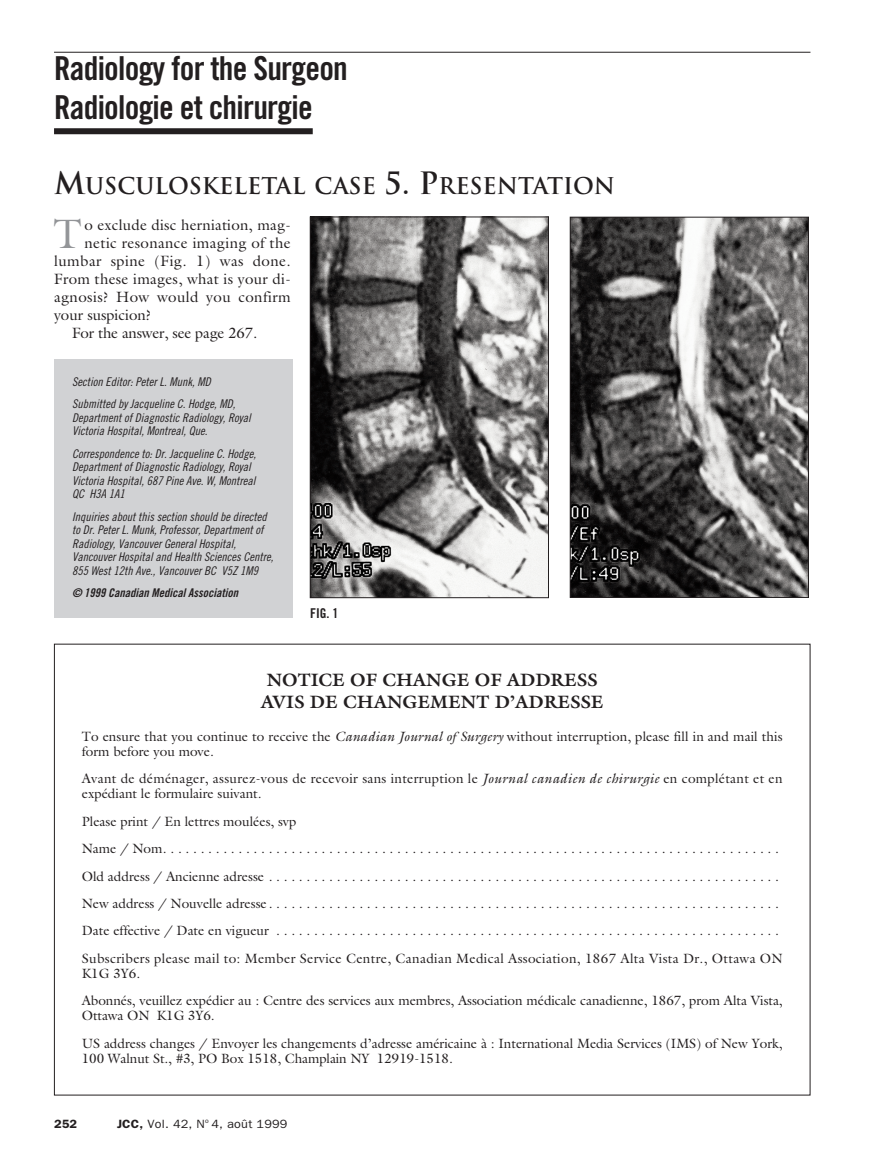
<style>
.page{position:relative;width:878px;height:1175px;background:#fff}
.page>*{position:absolute;margin:0;border:0;box-sizing:border-box;transform-origin:0 0}
.t1{font:41.4px "Galliard";color:#939598}
.t2{font:33px/39.6px "Trade Gothic Bold Cond Twenty";letter-spacing:-.02em;color:#231f20}
.t3{font:700 22.5px "Trajan";color:#231f20}
.t4{font:700 18px/21.6px "Galliard";color:#231f20;text-align:center}
.t5{font:15px "Galliard";letter-spacing:.02em;color:#231f20}
.t6{font:15px "Galliard";letter-spacing:-.01em;color:#231f20}
.t7{font:15px "Galliard";color:#231f20}
.t8{font:13.5px/27.5px "Galliard";color:#231f20}
.t9{font:13.5px/15px "Galliard";letter-spacing:.02em;color:#231f20}
.t10{font:13.5px "Trade Gothic Bold Cond Twenty";color:#231f20}
.t11{font:12px/13.5px "Trade Gothic Cond Eighteen Obl";color:#231f20}
.t12{font:12px "Trade Gothic Bold Cond Twenty Obl";color:#231f20}
.t13{font:12px "Franklin Gothic";letter-spacing:.02em;color:#231f20;scale:1.05 1}
.t14{font:600 12px "Franklin Gothic";color:#231f20;scale:1.05 1}
.s1{font-size:30px}
.s2{font-style:italic}
.s3{font-weight:600}
</style>
<div class="page">
<hr style="left:54px;top:52px;width:756px;height:1px;background:#231f20">
<div style="left:54px;top:128px;width:259px;height:6px;background:#231f20"></div>
<div style="left:54px;top:359px;width:239px;height:258px;background:#d1d2d4"></div>
<img style="left:312px;top:219px;width:234px;height:377px">
<div style="left:310px;top:217px;width:238px;height:381px;border:1px solid #231f20"></div>
<img style="left:572px;top:219px;width:234px;height:376px">
<div style="left:570px;top:217px;width:238px;height:380px;border:1px solid #231f20"></div>
<h2 class="t2" style="left:54px;top:51px;width:295px">Radiology for the Surgeon<br>Radiologie et chirurgie</h2>
<h3 class="t3" style="left:54px;top:173px;width:562px"><span class="s1">M</span>USCULOSKELETAL CASE <span class="s1">5. P</span>RESENTATION</h3>
<h1 class="t1" style="left:54px;top:209px;width:30px">T</h1>
<p class="t5" style="left:84px;top:216px;width:208px">o exclude disc herniation, mag-</p>
<p class="t5" style="left:84px;top:234px;width:208px">netic resonance imaging of the</p>
<p class="t5" style="left:54px;top:252px;width:238px">lumbar spine (Fig. 1) was done.</p>
<p class="t5" style="left:54px;top:270px;width:238px">From these images, what is your di-</p>
<p class="t5" style="left:54px;top:288px;width:238px">agnosis? How would you confirm</p>
<p class="t7" style="left:54px;top:306px;width:99px">your suspicion?</p>
<p class="t6" style="left:72px;top:324px;width:187px">For the answer, see page 267.</p>
<p class="t11" style="left:72px;top:371px;width:165px;line-height:22.5px">Section Editor: Peter L. Munk, MD<br>Submitted by Jacqueline C. Hodge, MD,</p>
<p class="t11" style="left:72px;top:412px;width:180px">Department of Diagnostic Radiology, Royal<br>Victoria Hospital, Montreal, Que.</p>
<p class="t11" style="left:72px;top:448px;width:185px">Correspondence to: Dr. Jacqueline C. Hodge, Department of Diagnostic Radiology, Royal Victoria Hospital, 687 Pine Ave. W, Montreal QC H3A 1A1</p>
<p class="t11" style="left:72px;top:511px;width:203px">Inquiries about this section should be directed to Dr. Peter L. Munk, Professor, Department of Radiology, Vancouver General Hospital, Vancouver Hospital and Health Sciences Centre, 855 West 12th Ave., Vancouver BC V5Z 1M9</p>
<p class="t12" style="left:72px;top:589px;width:168px">© 1999 Canadian Medical Association</p>
<p class="t10" style="left:310px;top:608px;width:30px">FIG. 1</p>
<h3 class="t4" style="left:261px;top:669px;width:344px">NOTICE OF CHANGE OF ADDRESS<br>AVIS DE CHANGEMENT D’ADRESSE</h3>
<p class="t8" style="left:82px;top:728px;width:702px;line-height:15px">To ensure that you continue to receive the <span class="s2">Canadian Journal of Surgery</span> without interruption, please fill in and mail this form before you move.</p>
<p class="t9" style="left:82px;top:771px;width:702px">Avant de déménager, assurez-vous de recevoir sans interruption le <span class="s2">Journal canadien de chirurgie</span> en complétant et en expédiant le formulaire suivant.</p>
<p class="t8" style="left:82px;top:807px;width:702px">Please print / En lettres moulées, svp<br>Name / Nom. . . . . . . . . . . . . . . . . . . . . . . . . . . . . . . . . . . . . . . . . . . . . . . . . . . . . . . . . . . . . . . . . . . . . . . . . . . . . . . . . .<br>Old address / Ancienne adresse . . . . . . . . . . . . . . . . . . . . . . . . . . . . . . . . . . . . . . . . . . . . . . . . . . . . . . . . . . . . . . . . . . . .<br>New address / Nouvelle adresse . . . . . . . . . . . . . . . . . . . . . . . . . . . . . . . . . . . . . . . . . . . . . . . . . . . . . . . . . . . . . . . . . . . .<br>Date effective / Date en vigueur . . . . . . . . . . . . . . . . . . . . . . . . . . . . . . . . . . . . . . . . . . . . . . . . . . . . . . . . . . . . . . . . . . .<br>Subscribers please mail to: Member Service Centre, Canadian Medical Association, 1867 Alta Vista Dr., Ottawa ON</p>
<p class="t8" style="left:82px;top:959px;width:702px">K1G 3Y6.<br>Abonnés, veuillez expédier au : Centre des services aux membres, Association médicale canadienne, 1867, prom Alta Vista,</p>
<p class="t8" style="left:82px;top:1002px;width:702px">Ottawa ON K1G 3Y6.<br>US address changes / Envoyer les changements d’adresse américaine à : International Media Services (IMS) of New York,</p>
<p class="t8" style="left:82px;top:1044px;width:372px">100 Walnut St., #3, PO Box 1518, Champlain NY 12919-1518.</p>
<p class="t14" style="left:54px;top:1116px;width:24px">252</p>
<p class="t13" style="left:117px;top:1116px;width:164px"><span class="s3">JCC,</span> Vol. 42, N<sup>o</sup> 4, août 1999</p>
</div>
